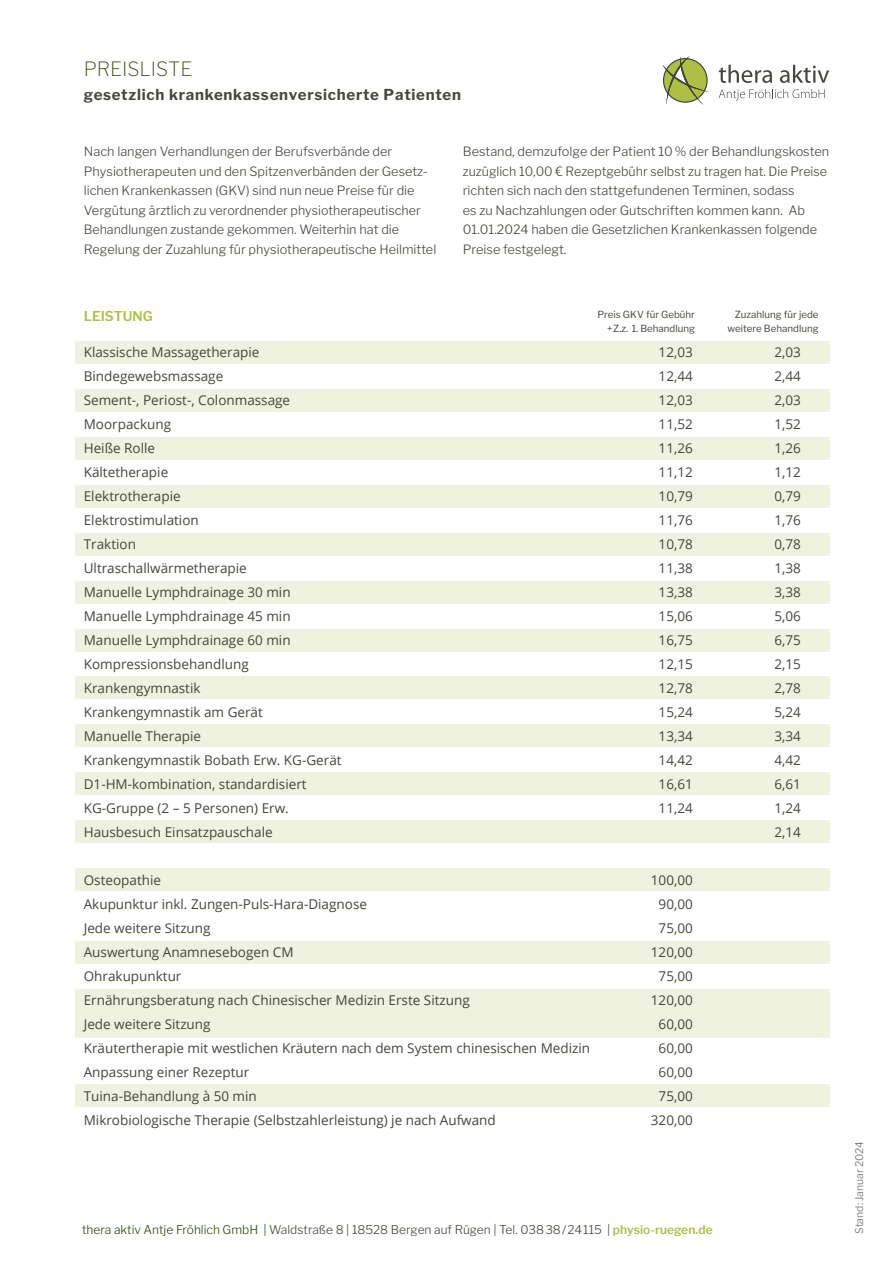
<style>
.page{position:relative;width:893px;height:1263px;background:#fff}
.page>*{position:absolute;margin:0;border:0;box-sizing:border-box;transform-origin:0 0}
.t1{font:100 19.5px "Libre Franklin";color:#2d4506}
.t2{font:700 15px "Libre Franklin";letter-spacing:.05em;color:#45463d}
.t3{font:13.5px "Open Sans";color:#45463d}
.t4{font:600 13.5px "Libre Franklin";color:#adbf45}
.t5{font:300 12.75px/19.5px "Libre Franklin";color:#45463d}
.t6{font:300 12px "Libre Franklin";color:#45463d}
.t7{font:300 10.5px "Libre Franklin";color:#6a6b62}
.t8{font:9.75px/13.5px "Libre Franklin";color:#45463d;text-align:right}
.s1{color:#2d4506}
.s2{font-weight:600;color:#adbf45}
</style>
<div class="page">
<svg style="left:662px;top:56px;width:46px;height:49px"></svg>
<svg style="left:719px;top:65px;width:53px;height:18px"></svg>
<svg style="left:780px;top:65px;width:49px;height:18px"></svg>
<svg style="left:719px;top:89px;width:106px;height:12px"></svg>
<div style="left:75px;top:341px;width:755px;height:22px;background:#eff2de"></div>
<div style="left:75px;top:389px;width:755px;height:22px;background:#eff2de"></div>
<div style="left:75px;top:437px;width:755px;height:22px;background:#eff2de"></div>
<div style="left:75px;top:485px;width:755px;height:22px;background:#eff2de"></div>
<div style="left:75px;top:533px;width:755px;height:22px;background:#eff2de"></div>
<div style="left:75px;top:581px;width:755px;height:22px;background:#eff2de"></div>
<div style="left:75px;top:629px;width:755px;height:22px;background:#eff2de"></div>
<div style="left:75px;top:677px;width:755px;height:22px;background:#eff2de"></div>
<div style="left:75px;top:725px;width:755px;height:22px;background:#eff2de"></div>
<div style="left:75px;top:773px;width:755px;height:22px;background:#eff2de"></div>
<div style="left:75px;top:821px;width:755px;height:22px;background:#eff2de"></div>
<div style="left:75px;top:868px;width:755px;height:23px;background:#eff2de"></div>
<div style="left:75px;top:942px;width:755px;height:22px;background:#eff2de"></div>
<div style="left:75px;top:990px;width:755px;height:48px;background:#eff2de"></div>
<div style="left:75px;top:1085px;width:755px;height:22px;background:#eff2de"></div>
<h1 class="t1" style="left:84px;top:57px;width:110px">PREISLISTE</h1>
<p class="t2" style="left:84px;top:85px;width:379px">gesetzlich krankenkassenversicherte Patienten</p>
<p class="t5" style="left:84px;top:142px;width:354px">Nach langen Verhandlungen der Berufsverbände der Physiotherapeuten und den Spitzenverbänden der Gesetz&shy;lichen Krankenkassen (GKV) sind nun neue Preise für die Vergütung ärztlich zu verordnender physiotherapeutischer Behandlungen zustande gekommen. Weiterhin hat die Regelung der Zuzahlung für physiotherapeutische Heilmittel</p>
<p class="t5" style="left:463px;top:142px;width:368px">Bestand, demzufolge der Patient 10 % der Behandlungskosten zuzüglich 10,00 € Rezeptgebühr selbst zu tragen hat. Die Preise richten sich nach den stattgefundenen Terminen, sodass<br>es zu Nachzahlungen oder Gutschriften kommen kann. Ab 01.01.2024 haben die Gesetzlichen Krankenkassen folgende Preise festgelegt.</p>
<p class="t4" style="left:84px;top:308px;width:71px">LEISTUNG</p>
<p class="t3" style="left:84px;top:342px;width:177px">Klassische Massagetherapie</p>
<p class="t3" style="left:659px;top:342px;width:36px">12,03</p>
<p class="t3" style="left:774px;top:342px;width:28px">2,03</p>
<p class="t3" style="left:84px;top:366px;width:141px">Bindegewebsmassage</p>
<p class="t3" style="left:659px;top:366px;width:36px">12,44</p>
<p class="t3" style="left:774px;top:366px;width:28px">2,44</p>
<p class="t3" style="left:84px;top:390px;width:208px">Sement-, Periost-, Colonmassage</p>
<p class="t3" style="left:659px;top:390px;width:36px">12,03</p>
<p class="t3" style="left:774px;top:390px;width:28px">2,03</p>
<p class="t3" style="left:84px;top:414px;width:89px">Moorpackung</p>
<p class="t3" style="left:659px;top:414px;width:36px">11,52</p>
<p class="t3" style="left:774px;top:414px;width:28px">1,52</p>
<p class="t3" style="left:84px;top:438px;width:73px">Heiße Rolle</p>
<p class="t3" style="left:659px;top:438px;width:36px">11,26</p>
<p class="t3" style="left:774px;top:438px;width:28px">1,26</p>
<p class="t3" style="left:84px;top:462px;width:86px">Kältetherapie</p>
<p class="t3" style="left:659px;top:462px;width:36px">11,12</p>
<p class="t3" style="left:774px;top:462px;width:28px">1,12</p>
<p class="t3" style="left:84px;top:486px;width:98px">Elektrotherapie</p>
<p class="t3" style="left:659px;top:486px;width:36px">10,79</p>
<p class="t3" style="left:774px;top:486px;width:28px">0,79</p>
<p class="t3" style="left:84px;top:510px;width:117px">Elektrostimulation</p>
<p class="t3" style="left:659px;top:510px;width:36px">11,76</p>
<p class="t3" style="left:774px;top:510px;width:28px">1,76</p>
<p class="t3" style="left:84px;top:534px;width:54px">Traktion</p>
<p class="t3" style="left:659px;top:534px;width:36px">10,78</p>
<p class="t3" style="left:774px;top:534px;width:28px">0,78</p>
<p class="t3" style="left:84px;top:558px;width:165px">Ultraschallwärmetherapie</p>
<p class="t3" style="left:659px;top:558px;width:36px">11,38</p>
<p class="t3" style="left:774px;top:558px;width:28px">1,38</p>
<p class="t3" style="left:84px;top:582px;width:208px">Manuelle Lymphdrainage 30 min</p>
<p class="t3" style="left:659px;top:582px;width:36px">13,38</p>
<p class="t3" style="left:774px;top:582px;width:28px">3,38</p>
<p class="t3" style="left:84px;top:606px;width:208px">Manuelle Lymphdrainage 45 min</p>
<p class="t3" style="left:659px;top:606px;width:36px">15,06</p>
<p class="t3" style="left:774px;top:606px;width:28px">5,06</p>
<p class="t3" style="left:84px;top:630px;width:208px">Manuelle Lymphdrainage 60 min</p>
<p class="t3" style="left:659px;top:630px;width:36px">16,75</p>
<p class="t3" style="left:774px;top:630px;width:28px">6,75</p>
<p class="t3" style="left:84px;top:654px;width:167px">Kompressionsbehandlung</p>
<p class="t3" style="left:659px;top:654px;width:36px">12,15</p>
<p class="t3" style="left:774px;top:654px;width:28px">2,15</p>
<p class="t3" style="left:84px;top:678px;width:118px">Krankengymnastik</p>
<p class="t3" style="left:659px;top:678px;width:36px">12,78</p>
<p class="t3" style="left:774px;top:678px;width:28px">2,78</p>
<p class="t3" style="left:84px;top:702px;width:181px">Krankengymnastik am Gerät</p>
<p class="t3" style="left:659px;top:702px;width:36px">15,24</p>
<p class="t3" style="left:774px;top:702px;width:28px">5,24</p>
<p class="t3" style="left:84px;top:726px;width:119px">Manuelle Therapie</p>
<p class="t3" style="left:659px;top:726px;width:36px">13,34</p>
<p class="t3" style="left:774px;top:726px;width:28px">3,34</p>
<p class="t3" style="left:84px;top:750px;width:259px">Krankengymnastik Bobath Erw. KG-Gerät</p>
<p class="t3" style="left:659px;top:750px;width:36px">14,42</p>
<p class="t3" style="left:774px;top:750px;width:28px">4,42</p>
<p class="t3" style="left:84px;top:774px;width:224px">D1-HM-kombination, standardisiert</p>
<p class="t3" style="left:659px;top:774px;width:36px">16,61</p>
<p class="t3" style="left:774px;top:774px;width:28px">6,61</p>
<p class="t3" style="left:84px;top:798px;width:207px">KG-Gruppe (2 – 5 Personen) Erw.</p>
<p class="t3" style="left:659px;top:798px;width:36px">11,24</p>
<p class="t3" style="left:774px;top:798px;width:28px">1,24</p>
<p class="t3" style="left:84px;top:822px;width:190px">Hausbesuch Einsatzpauschale</p>
<p class="t3" style="left:774px;top:822px;width:28px">2,14</p>
<p class="t3" style="left:84px;top:870px;width:79px">Osteopathie</p>
<p class="t3" style="left:651px;top:870px;width:43px">100,00</p>
<p class="t3" style="left:84px;top:895px;width:285px">Akupunktur inkl. Zungen-Puls-Hara-Diagnose</p>
<p class="t3" style="left:659px;top:895px;width:36px">90,00</p>
<p class="t3" style="left:84px;top:919px;width:128px">Jede weitere Sitzung</p>
<p class="t3" style="left:659px;top:919px;width:36px">75,00</p>
<p class="t3" style="left:84px;top:943px;width:211px">Auswertung Anamnesebogen CM</p>
<p class="t3" style="left:651px;top:943px;width:43px">120,00</p>
<p class="t3" style="left:84px;top:967px;width:99px">Ohrakupunktur</p>
<p class="t3" style="left:659px;top:967px;width:36px">75,00</p>
<p class="t3" style="left:84px;top:991px;width:388px">Ernährungsberatung nach Chinesischer Medizin Erste Sitzung</p>
<p class="t3" style="left:651px;top:991px;width:43px">120,00</p>
<p class="t3" style="left:84px;top:1015px;width:128px">Jede weitere Sitzung</p>
<p class="t3" style="left:659px;top:1015px;width:36px">60,00</p>
<p class="t3" style="left:84px;top:1039px;width:508px">Kräutertherapie mit westlichen Kräutern nach dem System chinesischen Medizin</p>
<p class="t3" style="left:659px;top:1039px;width:36px">60,00</p>
<p class="t3" style="left:84px;top:1063px;width:167px">Anpassung einer Rezeptur</p>
<p class="t3" style="left:659px;top:1063px;width:36px">60,00</p>
<p class="t3" style="left:84px;top:1087px;width:175px">Tuina-Behandlung à 50 min</p>
<p class="t3" style="left:659px;top:1087px;width:36px">75,00</p>
<p class="t3" style="left:84px;top:1111px;width:414px">Mikrobiologische Therapie (Selbstzahlerleistung) je nach Aufwand</p>
<p class="t3" style="left:651px;top:1111px;width:43px">320,00</p>
<p class="t8" style="left:598px;top:308px;width:99px">Preis GKV für Gebühr +Z.z. 1. Behandlung</p>
<p class="t8" style="left:727px;top:308px;width:93px">Zuzahlung für jede weitere Behandlung</p>
<p class="t6" style="left:82px;top:1222px;width:632px"><span class="s1">thera aktiv Antje Fröhlich GmbH |</span> Waldstraße 8 | 18528 Bergen auf Rügen | Tel. 03838/24115 | <span class="s2">physio-ruegen.de</span></p>
<p class="t7" style="left:853px;top:1234px;width:94px;rotate:-90deg">Stand: Januar 2024</p>
</div>
